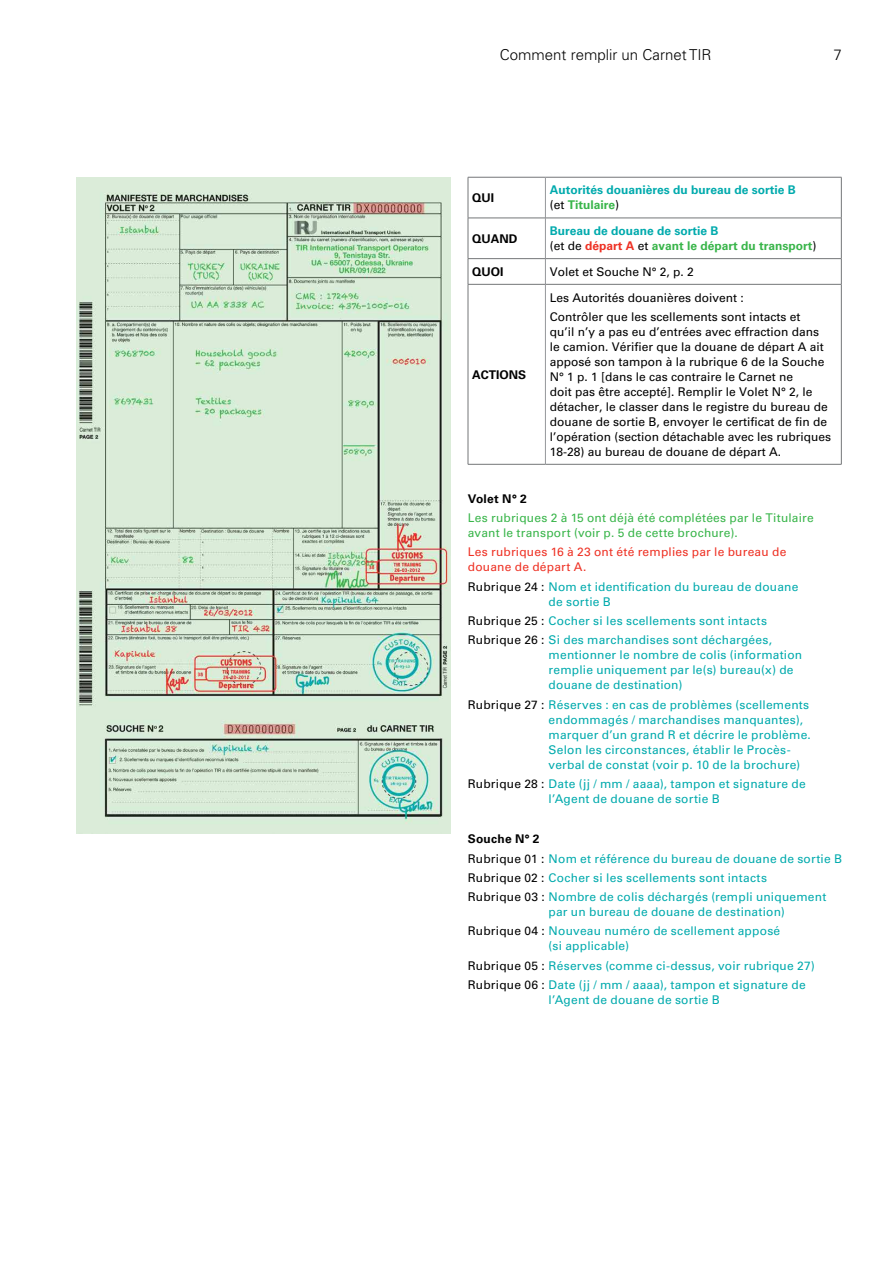
<style>
.page{position:relative;width:893px;height:1263px;background:#fff}
.page>*{position:absolute;margin:0;border:0;box-sizing:border-box;transform-origin:0 0}
.t1{font:300 15px "Univers LT Std";color:#000}
.t2{font:12px/15px "Univers LT Pro 55 Roman";letter-spacing:.015em;color:#00aaad}
.t3{font:12px/15px "Univers LT Pro 55 Roman";color:#000}
.t4{font:12px/15px "Univers LT Pro 55 Roman";letter-spacing:.015em;color:#39b54a}
.t5{font:700 12px/15px "Univers LT Pro 65";color:#39b54a}
.t6{font:12px/15px "Univers LT Pro 55 Roman";letter-spacing:.02em;color:#ee3124}
.t7{font:700 12px/15px "Univers LT Pro 65";color:#00aaad}
.t8{font:700 12px "Univers LT Pro 65";color:#000}
.s1{font-family:"Univers LT Pro 55 Roman";font-weight:400;color:#000}
.s2{color:#39b54a}
.s3{color:#00aaad}
.s4{color:#ee3124}
.s5{color:#000}
</style>
<div class="page">
<img style="left:77px;top:177px;width:374px;height:657px">
<hr style="left:468px;top:177px;width:77px;height:1px;background:#747678">
<hr style="left:468px;top:177px;width:1px;height:41px;background:#747678">
<hr style="left:545px;top:177px;width:296px;height:1px;background:#747678">
<hr style="left:841px;top:177px;width:1px;height:41px;background:#747678">
<hr style="left:545px;top:177px;width:1px;height:41px;background:#95979a">
<hr style="left:468px;top:218px;width:77px;height:1px;background:#747678">
<hr style="left:468px;top:218px;width:1px;height:40px;background:#747678">
<hr style="left:545px;top:218px;width:296px;height:1px;background:#747678">
<hr style="left:841px;top:218px;width:1px;height:40px;background:#747678">
<hr style="left:545px;top:218px;width:1px;height:40px;background:#95979a">
<hr style="left:468px;top:258px;width:77px;height:1px;background:#747678">
<svg style="left:468px;top:259px;width:1px;height:25px"></svg>
<hr style="left:545px;top:258px;width:296px;height:1px;background:#747678">
<svg style="left:841px;top:259px;width:1px;height:25px"></svg>
<svg style="left:545px;top:259px;width:1px;height:25px"></svg>
<hr style="left:468px;top:284px;width:77px;height:1px;background:#747678">
<hr style="left:468px;top:284px;width:1px;height:180px;background:#747678">
<hr style="left:468px;top:464px;width:77px;height:1px;background:#747678">
<hr style="left:545px;top:284px;width:296px;height:1px;background:#747678">
<hr style="left:841px;top:284px;width:1px;height:180px;background:#747678">
<hr style="left:545px;top:464px;width:296px;height:1px;background:#747678">
<hr style="left:545px;top:284px;width:1px;height:180px;background:#95979a">
<p class="t1" style="left:500px;top:46px;width:213px">Comment remplir un Carnet TIR</p>
<p class="t1" style="left:834px;top:46px;width:10px">7</p>
<p class="t8" style="left:472px;top:191px;width:24px">QUI</p>
<p class="t7" style="left:550px;top:183px;width:248px">Autorités douanières du bureau de sortie B <span class="s1">(et</span> <span class="s2">Titulaire</span><span class="s1">)</span></p>
<p class="t8" style="left:472px;top:231px;width:47px">QUAND</p>
<p class="t5" style="left:550px;top:223px;width:268px"><span class="s3">Bureau de douane de sortie B<br></span><span class="s1">(et de</span> <span class="s4">départ A</span> <span class="s1">et</span> avant le départ du transport<span class="s1">)</span></p>
<p class="t8" style="left:472px;top:264px;width:33px">QUOI</p>
<p class="t3" style="left:550px;top:264px;width:146px">Volet et Souche N° 2, p. 2</p>
<p class="t8" style="left:472px;top:367px;width:56px">ACTIONS</p>
<p class="t3" style="left:550px;top:288px;width:252px;line-height:19.2px">Les Autorités douanières doivent :<br>Contrôler que les scellements sont intacts et</p>
<p class="t3" style="left:550px;top:324px;width:283px">qu’il n’y a pas eu d’entrées avec effraction dans le camion. Vérifier que la douane de départ A ait apposé son tampon à la rubrique 6 de la Souche N° 1 p. 1 [dans le cas contraire le Carnet ne<br>doit pas être accepté]. Remplir le Volet N° 2, le détacher, le classer dans le registre du bureau de douane de sortie B, envoyer le certificat de fin de l’opération (section détachable avec les rubriques 18-28) au bureau de douane de départ A.</p>
<p class="t8" style="left:468px;top:492px;width:61px">Volet N° 2</p>
<p class="t4" style="left:468px;top:510px;width:347px">Les rubriques 2 à 15 ont déjà été complétées par le Titulaire avant le transport (voir p. 5 de cette brochure).</p>
<p class="t6" style="left:468px;top:545px;width:320px">Les rubriques 16 à 23 ont été remplies par le bureau de douane de départ A.</p>
<p class="t2" style="left:549px;top:579px;width:251px;text-indent:-81px"><span class="s5">Rubrique 24 :</span> Nom et identification du bureau de douane de sortie B</p>
<p class="t2" style="left:468px;top:611px;width:306px;line-height:19.2px"><span class="s5">Rubrique 25 :</span> Cocher si les scellements sont intacts<br><span class="s5">Rubrique 26 :</span> Si des marchandises sont déchargées,</p>
<p class="t2" style="left:549px;top:647px;width:255px">mentionner le nombre de colis (information remplie uniquement par le(s) bureau(x) de douane de destination)</p>
<p class="t2" style="left:549px;top:697px;width:264px;text-indent:-81px"><span class="s5">Rubrique 27 :</span> Réserves : en cas de problèmes (scellements endommagés / marchandises manquantes), marquer d’un grand R et décrire le problème.<br>Selon les circonstances, établir le Procès&shy;verbal de constat (voir p. 10 de la brochure)</p>
<p class="t2" style="left:468px;top:776px;width:339px;text-align:center"><span class="s5">Rubrique 28 :</span> Date (jj / mm / aaaa), tampon et signature de l’Agent de douane de sortie B</p>
<p class="t8" style="left:468px;top:832px;width:73px">Souche N° 2</p>
<p class="t2" style="left:468px;top:849px;width:376px;line-height:19.2px"><span class="s5">Rubrique 01 :</span> Nom et référence du bureau de douane de sortie B<br><span class="s5">Rubrique 02 :</span> Cocher si les scellements sont intacts<br><span class="s5">Rubrique 03 :</span> Nombre de colis déchargés (rempli uniquement</p>
<p class="t2" style="left:468px;top:902px;width:318px;line-height:19.2px;text-indent:81px">par un bureau de douane de destination)<br><span class="s5">Rubrique 04 :</span> Nouveau numéro de scellement apposé</p>
<p class="t2" style="left:468px;top:936px;width:348px;line-height:19.2px;text-indent:81px">(si applicable)<br><span class="s5">Rubrique 05 :</span> Réserves (comme ci-dessus, voir rubrique 27)<br><span class="s5">Rubrique 06 :</span> Date (jj / mm / aaaa), tampon et signature de</p>
<p class="t2" style="left:549px;top:992px;width:173px">l’Agent de douane de sortie B</p>
</div>
